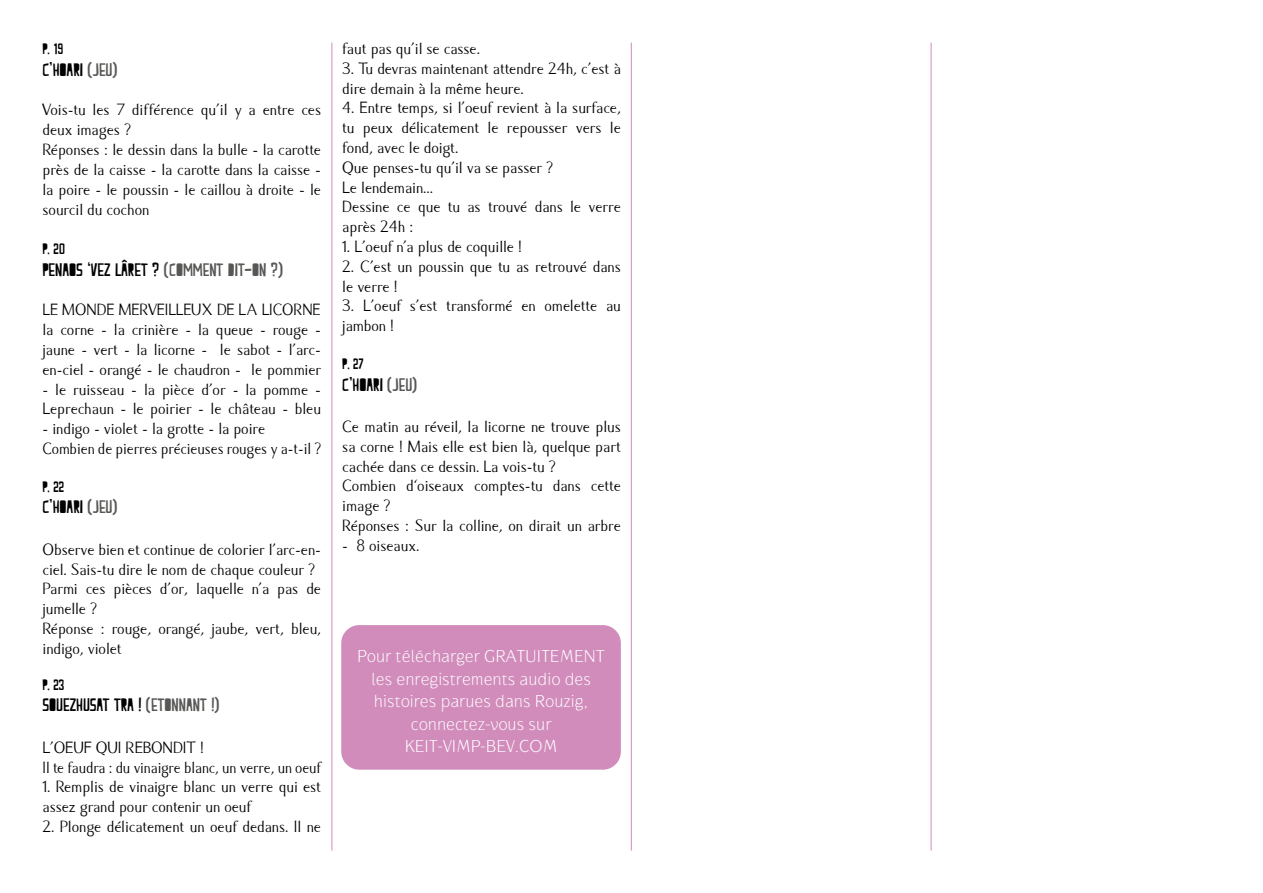
<style>
.page{position:relative;width:1263px;height:893px;background:#fff}
.page>*{position:absolute;margin:0;border:0;box-sizing:border-box;transform-origin:0 0}
.t1{font:100 18px/22.5px "Gauntlet";color:#fff;text-align:center}
.t2{font:18px "Peach Milk";color:#000}
.t3{font:16.5px/19.8px "Caramella";color:#000}
.t4{font:15px "Peach Milk";color:#000}
.s1{color:#575756}
</style>
<div class="page">
<hr style="left:332px;top:43px;width:1px;height:807px;background:#d18cbb">
<hr style="left:631px;top:43px;width:1px;height:807px;background:#d18cbb">
<div style="left:341px;top:625px;width:280px;height:145px;background:#d18cbb;border-radius:18px"></div>
<hr style="left:931px;top:43px;width:1px;height:807px;background:#d18cbb">
<p class="t4" style="left:43px;top:40px;width:22px">P. 19</p>
<p class="t2" style="left:43px;top:59px;width:77px">C’HOARI <span class="s1">(JEU)</span></p>
<p class="t3" style="left:43px;top:101px;width:280px">Vois-tu les 7 différence qu’il y a entre ces deux images ?<br>Réponses : le dessin dans la bulle - la carotte près de la caisse - la carotte dans la caisse - la poire - le poussin - le caillou à droite - le sourcil du cochon</p>
<p class="t4" style="left:43px;top:240px;width:24px">P. 20</p>
<p class="t2" style="left:43px;top:259px;width:242px">PENAOS ‘VEZ LÂRET ? <span class="s1">(COMMENT DIT-ON ?)</span></p>
<p class="t3" style="left:43px;top:300px;width:280px;text-align:justify">LE MONDE MERVEILLEUX DE LA LICORNE la corne - la crinière - la queue - rouge - jaune - vert - la licorne - le sabot - l’arc&shy;en-ciel - orangé - le chaudron - le pommier</p>
<p class="t3" style="left:43px;top:380px;width:280px">- le ruisseau - la pièce d’or - la pomme -<br>Leprechaun - le poirier - le château - bleu</p>
<p class="t3" style="left:43px;top:419px;width:280px">- indigo - violet - la grotte - la poire<br>Combien de pierres précieuses rouges y a-t-il ?</p>
<p class="t4" style="left:43px;top:478px;width:23px">P. 22</p>
<p class="t2" style="left:43px;top:497px;width:77px">C’HOARI <span class="s1">(JEU)</span></p>
<p class="t3" style="left:43px;top:540px;width:280px">Observe bien et continue de colorier l’arc-en&shy;ciel. Sais-tu dire le nom de chaque couleur ?<br>Parmi ces pièces d’or, laquelle n’a pas de jumelle ?<br>Réponse : rouge, orangé, jaube, vert, bleu, indigo, violet</p>
<p class="t4" style="left:43px;top:676px;width:24px">P. 23</p>
<p class="t2" style="left:43px;top:695px;width:179px">SOUEZHUSAT TRA ! <span class="s1">(ETONNANT !)</span></p>
<p class="t3" style="left:43px;top:738px;width:280px">L’OEUF QUI REBONDIT !<br>Il te faudra : du vinaigre blanc, un verre, un oeuf</p>
<p class="t3" style="left:43px;top:777px;width:280px">1. Remplis de vinaigre blanc un verre qui est assez grand pour contenir un oeuf</p>
<p class="t3" style="left:43px;top:817px;width:280px">2. Plonge délicatement un oeuf dedans. Il ne</p>
<p class="t3" style="left:342px;top:39px;width:139px">faut pas qu’il se casse.</p>
<p class="t3" style="left:342px;top:59px;width:280px">3. Tu devras maintenant attendre 24h, c’est à dire demain à la même heure.</p>
<p class="t3" style="left:342px;top:99px;width:280px">4. Entre temps, si l’oeuf revient à la surface, tu peux délicatement le repousser vers le fond, avec le doigt.<br>Que penses-tu qu’il va se passer ?<br>Le lendemain...<br>Dessine ce que tu as trouvé dans le verre après 24h :</p>
<p class="t3" style="left:342px;top:237px;width:181px">1. L’oeuf n’a plus de coquille !</p>
<p class="t3" style="left:342px;top:257px;width:280px">2. C’est un poussin que tu as retrouvé dans le verre !</p>
<p class="t3" style="left:342px;top:297px;width:280px">3. L’oeuf s’est transformé en omelette au jambon !</p>
<p class="t4" style="left:342px;top:355px;width:23px">P. 27</p>
<p class="t2" style="left:342px;top:374px;width:77px">C’HOARI <span class="s1">(JEU)</span></p>
<p class="t3" style="left:342px;top:417px;width:280px">Ce matin au réveil, la licorne ne trouve plus sa corne ! Mais elle est bien là, quelque part cachée dans ce dessin. La vois-tu ?<br>Combien d'oiseaux comptes-tu dans cette image ?<br>Réponses : Sur la colline, on dirait un arbre</p>
<p class="t3" style="left:342px;top:536px;width:78px">- 8 oiseaux.</p>
<p class="t1" style="left:357px;top:645px;width:249px">Pour télécharger GRATUITEMENT les enregistrements audio des histoires parues dans Rouzig, connectez-vous sur<br>KEIT-VIMP-BEV.COM</p>
</div>
